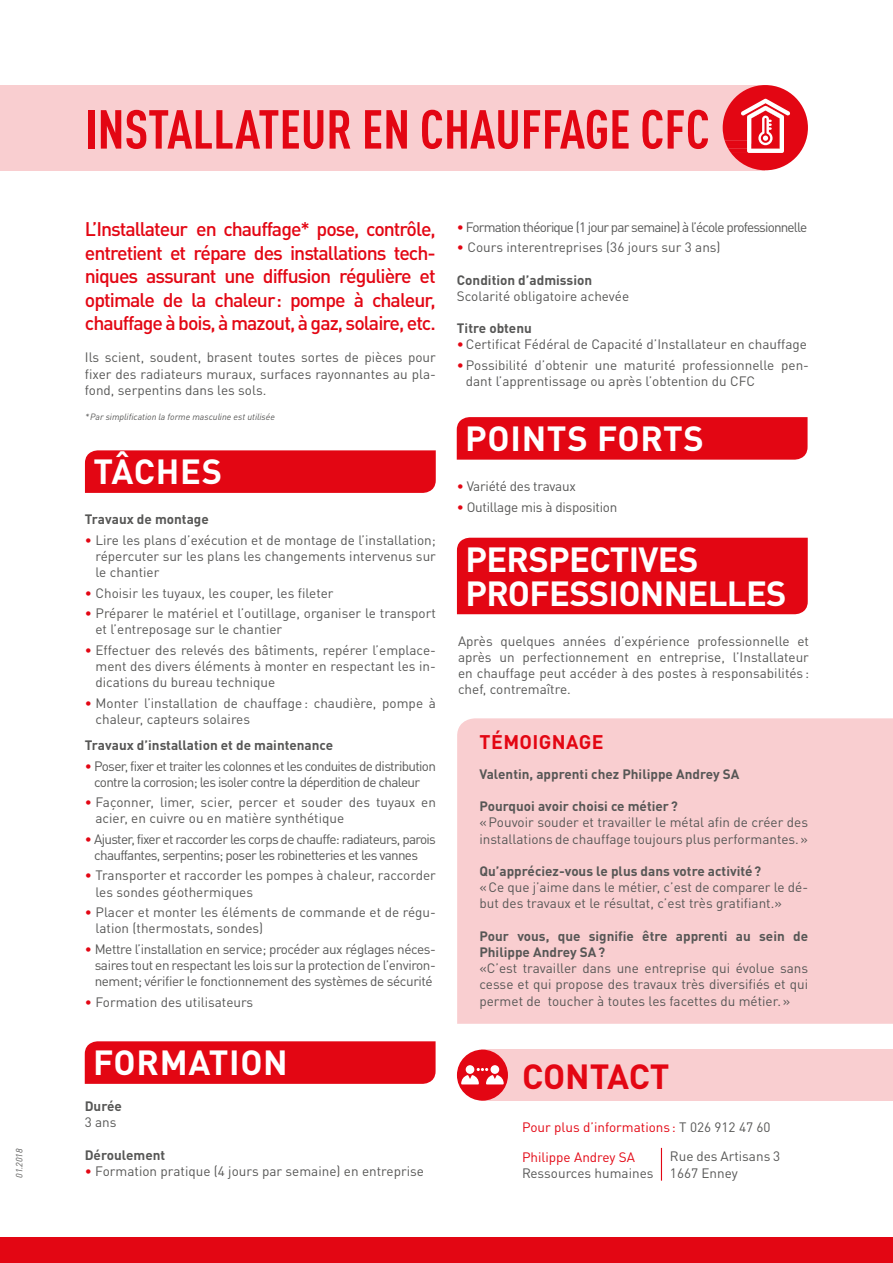
<style>
.page{position:relative;width:893px;height:1263px;background:#fff}
.page>*{position:absolute;margin:0;border:0;box-sizing:border-box;transform-origin:0 0}
.t1{font:700 condensed 54px "DINOT";color:#e30613}
.t2{font:700 34.5px/34.5px "DINOT";letter-spacing:-.02em;color:#fff}
.t3{font:700 34.5px "DINOT";letter-spacing:.02em;color:#fff}
.t4{font:700 34.5px "DINOT";letter-spacing:-.01em;color:#e30613}
.t5{font:500 19.5px/23.4px "DINOT";letter-spacing:-.05em;color:#e30613;text-align:justify}
.t6{font:700 19.5px "DINOT";letter-spacing:.02em;color:#e30613}
.t7{font:13.5px/16.2px "DINOT";color:#575756}
.t8{font:700 13.5px/16.2px "DINOT";color:#575756}
.t9{font:13.5px/16.2px "DINOT";letter-spacing:-.05em;color:#575756;text-align:center}
.t10{font:13.5px "DINOT";letter-spacing:-.06em;color:#575756}
.t11{font:13.5px "DINOT";color:#e30613}
.t12{font:13.5px "DINOT";letter-spacing:-.02em;color:#575756}
.t13{font:italic 9px "DINOT";color:#575756}
.s1{color:#e30613}
.s2{color:#575756}
</style>
<div class="page">
<div style="left:0;top:1237px;width:893px;height:26px;background:#e30613"></div>
<div style="left:457px;top:538px;width:351px;height:76px;background:#e30613"></div>
<div style="left:85px;top:450px;width:351px;height:43px;background:#e30613"></div>
<div style="left:85px;top:1041px;width:351px;height:43px;background:#e30613"></div>
<div style="left:457px;top:718px;width:436px;height:306px;background:#f9ced0"></div>
<div style="left:482px;top:1050px;width:411px;height:51px;background:#f9ced0"></div>
<div style="left:457px;top:1050px;width:51px;height:51px;background:#e30613;border-radius:50%"></div>
<svg style="left:461px;top:1065px;width:43px;height:19px"></svg>
<div style="left:457px;top:417px;width:350px;height:43px;background:#e30613"></div>
<hr style="left:661px;top:1148px;width:1px;height:32px;background:#e30613">
<div style="left:0;top:85px;width:765px;height:85px;background:#f9ced0"></div>
<svg style="left:723px;top:85px;width:85px;height:85px"></svg>
<p class="t13" style="left:14px;top:1178px;width:31px;rotate:-90deg">01.2018</p>
<h1 class="t1" style="left:85px;top:97px;width:626px">INSTALLATEUR EN CHAUFFAGE CFC</h1>
<h3 class="t5" style="left:85px;top:217px;width:352px">L’Installateur en chauffage* pose, contrôle, entretient et répare des installations tech&shy;niques assurant une diffusion régulière et optimale de la chaleur: pompe à chaleur, chauffage à bois, à mazout, à gaz, solaire, etc.</h3>
<p class="t7" style="left:85px;top:349px;width:352px;text-align:justify">Ils scient, soudent, brasent toutes sortes de pièces pour fixer des radiateurs muraux, surfaces rayonnantes au pla&shy;fond, serpentins dans les sols.</p>
<p class="t13" style="left:85px;top:411px;width:191px">*Par simplification la forme masculine est utilisée</p>
<h2 class="t2" style="left:93px;top:454px;width:130px">TÂCHES</h2>
<p class="t8" style="left:85px;top:511px;width:125px">Travaux de montage</p>
<p class="t7" style="left:95px;top:532px;width:342px;text-align:justify;text-indent:-11px"><span class="s1">•</span> Lire les plans d’exécution et de montage de l’installation; répercuter sur les plans les changements intervenus sur le chantier</p>
<p class="t7" style="left:85px;top:585px;width:250px"><span class="s1">•</span> Choisir les tuyaux, les couper, les fileter</p>
<p class="t7" style="left:95px;top:605px;width:342px;text-indent:-11px"><span class="s1">•</span> Préparer le matériel et l’outillage, organiser le transport et l’entreposage sur le chantier</p>
<p class="t7" style="left:95px;top:642px;width:342px;text-align:justify;text-indent:-11px"><span class="s1">•</span> Effectuer des relevés des bâtiments, repérer l’emplace&shy;ment des divers éléments à monter en respectant les in&shy;dications du bureau technique</p>
<p class="t7" style="left:95px;top:694px;width:342px;text-indent:-11px"><span class="s1">•</span> Monter l’installation de chauffage: chaudière, pompe à chaleur, capteurs solaires</p>
<p class="t8" style="left:85px;top:737px;width:250px">Travaux d’installation et de maintenance</p>
<p class="t9" style="left:85px;top:757px;width:352px"><span class="s1">•</span> Poser, fixer et traiter les colonnes et les conduites de distribution contre la corrosion; les isoler contre la déperdition de chaleur</p>
<p class="t7" style="left:95px;top:794px;width:342px;text-indent:-11px"><span class="s1">•</span> Façonner, limer, scier, percer et souder des tuyaux en acier, en cuivre ou en matière synthétique</p>
<p class="t9" style="left:94px;top:831px;width:343px;text-align:left;text-indent:-9px"><span class="s1">•</span> Ajuster, fixer et raccorder les corps de chauffe: radiateurs, parois chauffantes, serpentins; poser les robinetteries et les vannes</p>
<p class="t7" style="left:95px;top:867px;width:342px;text-indent:-11px"><span class="s1">•</span> Transporter et raccorder les pompes à chaleur, raccorder les sondes géothermiques</p>
<p class="t7" style="left:95px;top:904px;width:342px;text-indent:-11px"><span class="s1">•</span> Placer et monter les éléments de commande et de régu&shy;lation (thermostats, sondes)</p>
<p class="t7" style="left:95px;top:940px;width:343px;text-align:justify;text-indent:-10px"><span class="s1">•</span> Mettre l’installation en service; procéder aux réglages néces&shy;saires tout en respectant les lois sur la protection de l’environ&shy;nement; vérifier le fonctionnement des systèmes de sécurité</p>
<p class="t7" style="left:85px;top:993px;width:170px"><span class="s1">•</span> Formation des utilisateurs</p>
<h2 class="t3" style="left:93px;top:1040px;width:196px">FORMATION</h2>
<p class="t8" style="left:85px;top:1098px;width:39px">Durée</p>
<p class="t7" style="left:85px;top:1114px;width:33px">3 ans</p>
<p class="t8" style="left:85px;top:1146px;width:82px">Déroulement</p>
<p class="t7" style="left:85px;top:1163px;width:341px"><span class="s1">•</span> Formation pratique (4 jours par semaine) en entreprise</p>
<p class="t10" style="left:457px;top:218px;width:352px"><span class="s1">•</span> Formation théorique (1 jour par semaine) à l’école professionnelle</p>
<p class="t7" style="left:457px;top:239px;width:265px"><span class="s1">•</span> Cours interentreprises (36 jours sur 3 ans)</p>
<p class="t8" style="left:457px;top:271px;width:137px">Condition d’admission</p>
<p class="t7" style="left:457px;top:288px;width:174px">Scolarité obligatoire achevée</p>
<p class="t8" style="left:457px;top:320px;width:76px">Titre obtenu</p>
<p class="t7" style="left:457px;top:336px;width:351px"><span class="s1">•</span>Certificat Fédéral de Capacité d’Installateur en chauffage</p>
<p class="t7" style="left:466px;top:357px;width:345px;text-indent:-9px"><span class="s1">•</span>Possibilité d’obtenir une maturité professionnelle pen&shy;dant l’apprentissage ou après l’obtention du CFC</p>
<h2 class="t3" style="left:465px;top:416px;width:240px">POINTS FORTS</h2>
<p class="t12" style="left:457px;top:478px;width:121px"><span class="s1">•</span> Variété des travaux</p>
<p class="t12" style="left:457px;top:498px;width:162px"><span class="s1">•</span> Outillage mis à disposition</p>
<h2 class="t2" style="left:465px;top:541px;width:323px">PERSPECTIVES<br>PROFESSIONNELLES</h2>
<p class="t7" style="left:458px;top:633px;width:352px;text-align:justify">Après quelques années d’expérience professionnelle et après un perfectionnement en entreprise, l’Installateur en chauffage peut accéder à des postes à responsabilités : chef, contremaître.</p>
<h3 class="t6" style="left:480px;top:730px;width:125px">TÉMOIGNAGE</h3>
<p class="t8" style="left:479px;top:765px;width:261px">Valentin, apprenti chez Philippe Andrey SA</p>
<p class="t8" style="left:479px;top:798px;width:200px">Pourquoi avoir choisi ce métier?</p>
<p class="t7" style="left:479px;top:814px;width:330px">«Pouvoir souder et travailler le métal afin de créer des installations de chauffage toujours plus performantes.»</p>
<p class="t8" style="left:479px;top:862px;width:283px">Qu’appréciez-vous le plus dans votre activité?</p>
<p class="t7" style="left:479px;top:879px;width:330px">«Ce que j’aime dans le métier, c’est de comparer le dé&shy;but des travaux et le résultat, c’est très gratifiant.»</p>
<p class="t8" style="left:479px;top:927px;width:330px">Pour vous, que signifie être apprenti au sein de<br>Philippe Andrey SA?</p>
<p class="t7" style="left:479px;top:960px;width:330px;text-align:justify">«C’est travailler dans une entreprise qui évolue sans cesse et qui propose des travaux très diversifiés et qui permet de toucher à toutes les facettes du métier.»</p>
<h2 class="t4" style="left:522px;top:1054px;width:149px">CONTACT</h2>
<p class="t11" style="left:522px;top:1119px;width:250px">Pour plus d’informations : <span class="s2">T 026 912 47 60</span></p>
<p class="t11" style="left:522px;top:1148px;width:115px">Philippe Andrey SA</p>
<p class="t7" style="left:522px;top:1165px;width:133px">Ressources humaines</p>
<p class="t7" style="left:670px;top:1148px;width:112px">Rue des Artisans 3<br>1667 Enney</p>
</div>
